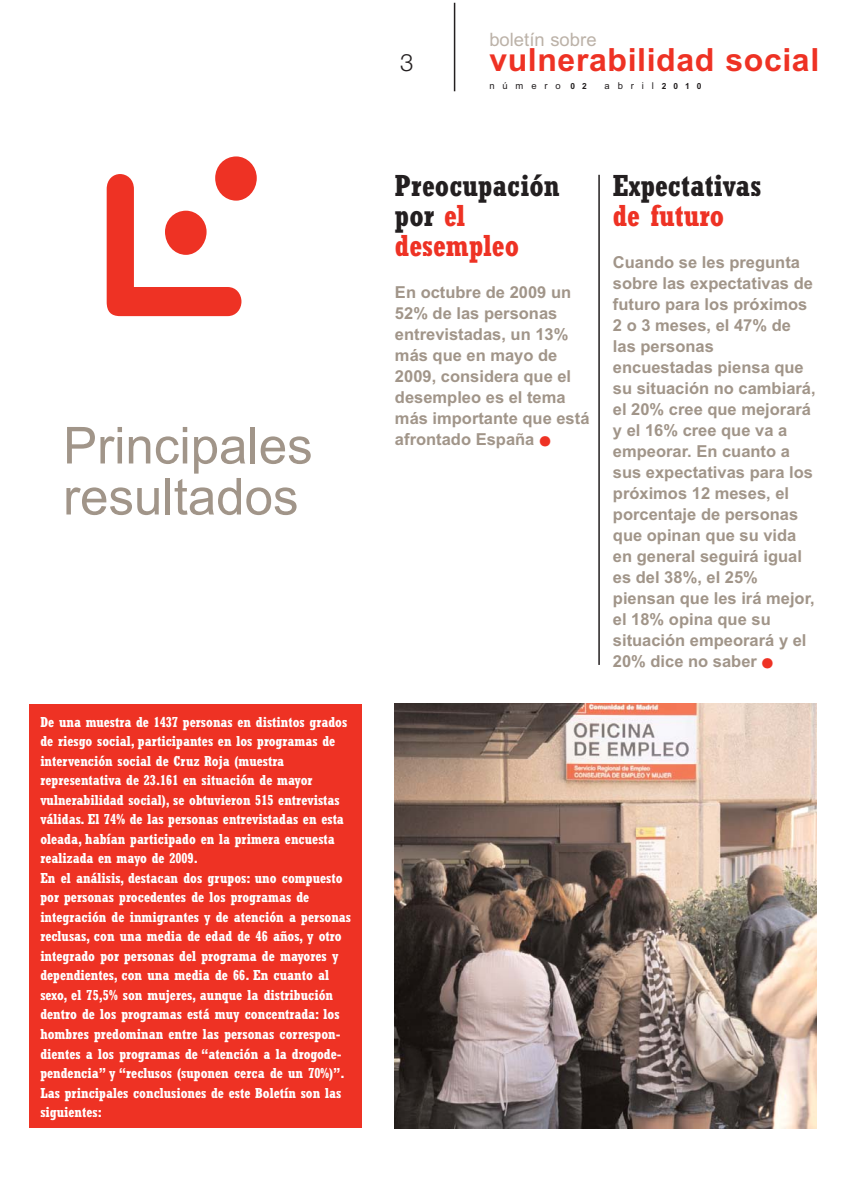
<style>
.page{position:relative;width:851px;height:1191px;background:#fff}
.page>*{position:absolute;margin:0;border:0;box-sizing:border-box;transform-origin:0 0}
.t1{font:51px/51px "Arial";color:#a19589}
.t2{font:700 31.95px "Arial";letter-spacing:.02em;color:#ee3224}
.t3{font:700 condensed 30px/30px "Rockwell";color:#231f20}
.t4{font:700 condensed 30px "Rockwell";color:#ee3224}
.t5{font:300 24px "Helvetica Neue";color:#231f20}
.t6{font:18.45px "Arial";color:#bcb2a8}
.t7{font:700 16.5px/21px "Arial";color:#a19589}
.t8{font:700 condensed 14.25px/19.5px "Rockwell";color:#fff}
.t9{font:9.45px "Arial";letter-spacing:.835em;color:#231f20}
.s1{font-weight:700;font-size:8.4px}
.s2{color:#ee3224}
.s3{font-size:36px;color:#ee3224}
</style>
<div class="page">
<hr style="left:454px;top:3px;width:1px;height:88px;background:#231f20">
<div style="left:29px;top:704px;width:333px;height:424px;background:#ee3224"></div>
<svg style="left:107px;top:159px;width:150px;height:157px"></svg>
<div style="left:215px;top:156px;width:42px;height:45px;background:#ee3224;border-radius:50%"></div>
<div style="left:165px;top:211px;width:41px;height:44px;background:#ee3224;border-radius:50%"></div>
<img style="left:394px;top:703px;width:422px;height:425px">
<hr style="left:598px;top:175px;width:1px;height:490px;background:#231f20">
<h1 class="t1" style="left:63px;top:425px;width:251px">Principales resultados</h1>
<p class="t8" style="left:40px;top:713px;width:312px">De una muestra de 1437 personas en distintos grados de riesgo social, participantes en los programas de intervención social de Cruz Roja (muestra representativa de 23.161 en situación de mayor vulnerabilidad social), se obtuvieron 515 entrevistas válidas. El 74% de las personas entrevistadas en esta oleada, habían participado en la primera encuesta realizada en mayo de 2009.<br>En el análisis, destacan dos grupos: uno compuesto por personas procedentes de los programas de integración de inmigrantes y de atención a personas reclusas, con una media de edad de 46 años, y otro integrado por personas del programa de mayores y dependientes, con una media de 66. En cuanto al sexo, el 75,5% son mujeres, aunque la distribución dentro de los programas está muy concentrada: los hombres predominan entre las personas correspon&shy;dientes a los programas de “atención a la drogode&shy;pendencia” y “reclusos (suponen cerca de un 70%)”.<br>Las principales conclusiones de este Boletín son las siguientes:</p>
<p class="t6" style="left:489px;top:33px;width:109px">boletín sobre</p>
<p class="t9" style="left:489px;top:82px;width:99px">número <span class="s1">02</span></p>
<p class="t9" style="left:604px;top:82px;width:99px">abril<span class="s1">2010</span></p>
<h3 class="t5" style="left:400px;top:54px;width:15px">3</h3>
<h2 class="t2" style="left:489px;top:48px;width:331px">vulnerabilidad social</h2>
<h3 class="t3" style="left:395px;top:174px;width:166px">Preocupación por <span class="s2">el desempleo</span></h3>
<p class="t7" style="left:395px;top:283px;width:196px">En octubre de 2009 un<br>52% de las personas entrevistadas, un 13% más que en mayo de<br>2009, considera que el desempleo es el tema más importante que está afrontado España <span class="s3">•</span></p>
<h3 class="t3" style="left:612px;top:174px;width:150px">Expectativas</h3>
<h3 class="t4" style="left:612px;top:205px;width:113px">de futuro</h3>
<p class="t7" style="left:612px;top:253px;width:204px">Cuando se les pregunta sobre las expectativas de futuro para los próximos<br>2 o 3 meses, el 47% de las personas encuestadas piensa que su situación no cambiará, el 20% cree que mejorará y el 16% cree que va a empeorar. En cuanto a sus expectativas para los próximos 12 meses, el porcentaje de personas que opinan que su vida en general seguirá igual es del 38%, el 25% piensan que les irá mejor, el 18% opina que su situación empeorará y el<br>20% dice no saber <span class="s3">•</span></p>
</div>
